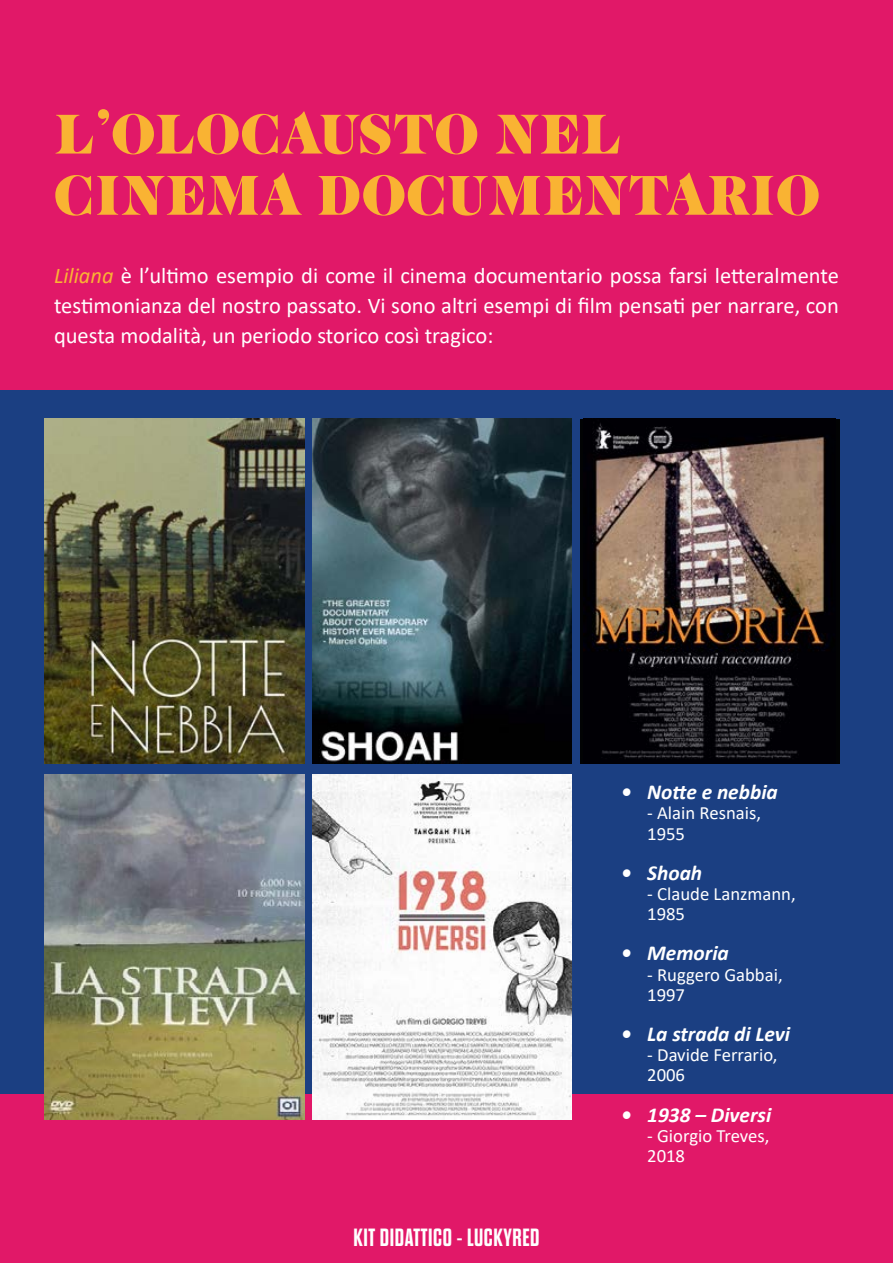
<style>
.page{position:relative;width:893px;height:1263px;background:#e11868}
.page>*{position:absolute;margin:0;border:0;box-sizing:border-box;transform-origin:0 0}
.t1{font:51px/61.2px "Cabernet JF Pro";letter-spacing:.01em;color:#f9b333}
.t2{font:700 24.9px "Dharma Gothic E";letter-spacing:.025em;color:#fff}
.t3{font:22.5px/30px "Calibri";color:#fff;text-align:justify}
.t4{font:italic 700 21.3px "Calibri";color:#fff}
.t5{font:18.75px/20.1px "Calibri";color:#fff}
.s1{font-style:italic;color:#fab434}
</style>
<div class="page">
<div style="left:0;top:390px;width:893px;height:703px;background:#1b3f82"></div>
<img style="left:44px;top:419px;width:260px;height:345px">
<img style="left:44px;top:774px;width:260px;height:345px">
<div style="left:580px;top:419px;width:260px;height:345px;background:#020304"></div>
<img style="left:583px;top:423px;width:245px;height:336px">
<img style="left:312px;top:419px;width:260px;height:345px">
<img style="left:312px;top:774px;width:260px;height:345px">
<h1 class="t1" style="left:54px;top:105px;width:768px">L’OLOCAUSTO NEL<br>CINEMA DOCUMENTARIO</h1>
<p class="t3" style="left:54px;top:260px;width:786px"><span class="s1">Liliana</span> è l’ultimo esempio di come il cinema documentario possa farsi letteralmente testimonianza del nostro passato. Vi sono altri esempi di film pensati per narrare, con questa modalità, un periodo storico così tragico:</p>
<p class="t2" style="left:353px;top:1225px;width:188px">KIT DIDATTICO - LUCKYRED</p>
<p class="t4" style="left:621px;top:777px;width:158px">• Notte e nebbia</p>
<p class="t5" style="left:647px;top:803px;width:115px">- Alain Resnais,<br>1955</p>
<p class="t4" style="left:621px;top:858px;width:82px">• Shoah</p>
<p class="t5" style="left:647px;top:883px;width:150px">- Claude Lanzmann,<br>1985</p>
<p class="t4" style="left:621px;top:938px;width:109px">• Memoria</p>
<p class="t5" style="left:647px;top:964px;width:137px">- Ruggero Gabbai,<br>1997</p>
<p class="t4" style="left:621px;top:1019px;width:170px">• La strada di Levi</p>
<p class="t5" style="left:647px;top:1044px;width:132px">- Davide Ferrario,<br>2006</p>
<p class="t4" style="left:621px;top:1099px;width:151px">• 1938 – Diversi</p>
<p class="t5" style="left:647px;top:1125px;width:124px">- Giorgio Treves,<br>2018</p>
</div>
